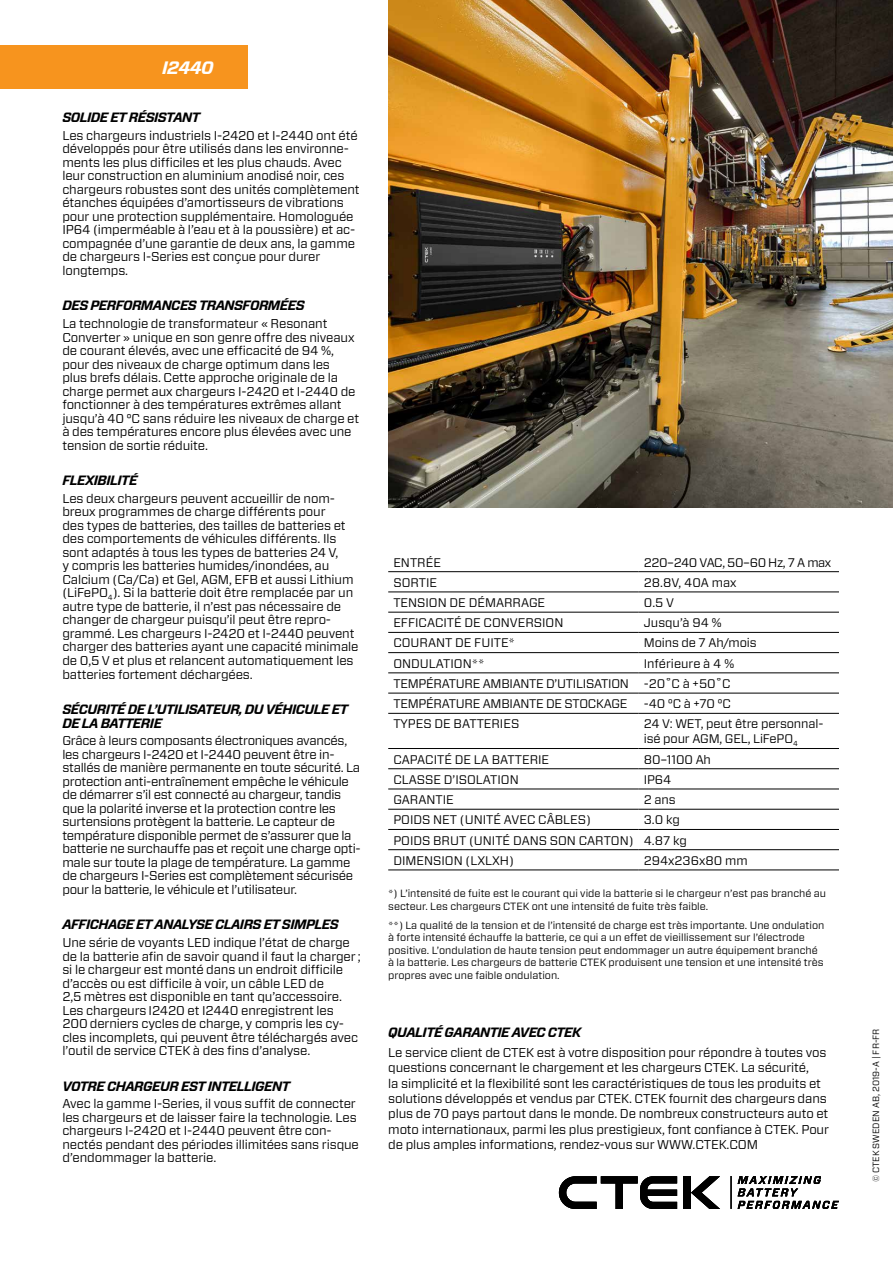
<style>
.page{position:relative;width:893px;height:1263px;background:#fff}
.page>*{position:absolute;margin:0;border:0;box-sizing:border-box;transform-origin:0 0}
.t1{font:italic 700 18px "Forza";letter-spacing:-.04em;color:#fff}
.t2{font:italic 700 13.5px/13.5px "Forza";letter-spacing:-.04em;color:#000}
.t3{font:12.75px/13.5px "Forza";letter-spacing:-.01em;color:#000}
.t4{font:12.45px/20.2px "Forza";color:#000}
.t5{font:12.45px/20.2px "Forza";letter-spacing:-.02em;color:#000}
.t6{font:12.45px "Forza";letter-spacing:-.03em;color:#000}
.t7{font:10.5px/12.6px "Forza";color:#000}
.t8{font:9px "Forza";color:#000}
</style>
<div class="page">
<div style="left:684px;top:1176px;width:7px;height:33px;background:#000"></div>
<svg style="left:691px;top:1176px;width:29px;height:33px"></svg>
<svg style="left:559px;top:1176px;width:118px;height:33px"></svg>
<svg style="left:738px;top:1176px;width:101px;height:33px"></svg>
<hr style="left:731px;top:1176px;width:1px;height:33px;background:#000">
<img style="left:388px;top:0;width:505px;height:507px">
<div style="left:0;top:45px;width:248px;height:44px;background:#f7941e"></div>
<hr style="left:388px;top:571px;width:251px;height:1px;background:#000">
<hr style="left:639px;top:571px;width:200px;height:1px;background:#000">
<hr style="left:388px;top:592px;width:251px;height:1px;background:#000">
<hr style="left:639px;top:592px;width:200px;height:1px;background:#000">
<hr style="left:388px;top:612px;width:251px;height:1px;background:#000">
<hr style="left:639px;top:612px;width:200px;height:1px;background:#000">
<hr style="left:388px;top:632px;width:251px;height:1px;background:#000">
<hr style="left:639px;top:632px;width:200px;height:1px;background:#000">
<hr style="left:388px;top:652px;width:251px;height:1px;background:#000">
<hr style="left:639px;top:652px;width:200px;height:1px;background:#000">
<hr style="left:388px;top:672px;width:251px;height:1px;background:#000">
<hr style="left:639px;top:672px;width:200px;height:1px;background:#000">
<hr style="left:388px;top:693px;width:251px;height:1px;background:#000">
<hr style="left:639px;top:693px;width:200px;height:1px;background:#000">
<hr style="left:388px;top:713px;width:251px;height:1px;background:#000">
<hr style="left:639px;top:713px;width:200px;height:1px;background:#000">
<hr style="left:388px;top:748px;width:251px;height:1px;background:#000">
<hr style="left:639px;top:748px;width:200px;height:1px;background:#000">
<hr style="left:388px;top:768px;width:251px;height:1px;background:#000">
<hr style="left:639px;top:768px;width:200px;height:1px;background:#000">
<hr style="left:388px;top:789px;width:251px;height:1px;background:#000">
<hr style="left:639px;top:789px;width:200px;height:1px;background:#000">
<hr style="left:388px;top:809px;width:251px;height:1px;background:#000">
<hr style="left:639px;top:809px;width:200px;height:1px;background:#000">
<hr style="left:388px;top:829px;width:251px;height:1px;background:#000">
<hr style="left:639px;top:829px;width:200px;height:1px;background:#000">
<hr style="left:388px;top:849px;width:251px;height:1px;background:#000">
<hr style="left:639px;top:849px;width:200px;height:1px;background:#000">
<hr style="left:388px;top:870px;width:251px;height:1px;background:#000">
<hr style="left:639px;top:870px;width:200px;height:1px;background:#000">
<h1 class="t1" style="left:162px;top:56px;width:53px">I2440</h1>
<p class="t2" style="left:62px;top:111px;width:139px">SOLIDE ET RÉSISTANT</p>
<p class="t3" style="left:62px;top:129px;width:299px">Les chargeurs industriels I-2420 et I-2440 ont été développés pour être utilisés dans les environne&shy;ments les plus difficiles et les plus chauds. Avec leur construction en aluminium anodisé noir, ces chargeurs robustes sont des unités complètement étanches équipées d’amortisseurs de vibrations pour une protection supplémentaire. Homologuée IP64 (imperméable à l’eau et à la poussière) et ac&shy;compagnée d’une garantie de deux ans, la gamme de chargeurs I-Series est conçue pour durer longtemps.</p>
<p class="t2" style="left:62px;top:299px;width:244px">DES PERFORMANCES TRANSFORMÉES</p>
<p class="t3" style="left:62px;top:317px;width:298px">La technologie de transformateur « Resonant Converter » unique en son genre offre des niveaux de courant élevés, avec une efficacité de 94 %, pour des niveaux de charge optimum dans les<br>plus brefs délais. Cette approche originale de la charge permet aux chargeurs I-2420 et I-2440 de fonctionner à des températures extrêmes allant jusqu’à 40 °C sans réduire les niveaux de charge et à des températures encore plus élevées avec une tension de sortie réduite.</p>
<p class="t2" style="left:62px;top:474px;width:77px">FLEXIBILITÉ</p>
<p class="t3" style="left:62px;top:492px;width:298px">Les deux chargeurs peuvent accueillir de nom&shy;breux programmes de charge différents pour<br>des types de batteries, des tailles de batteries et des comportements de véhicules différents. Ils sont adaptés à tous les types de batteries 24 V,<br>y compris les batteries humides/inondées, au Calcium (Ca/Ca) et Gel, AGM, EFB et aussi Lithium (LiFePO<sub>4</sub>). Si la batterie doit être remplacée par un autre type de batterie, il n’est pas nécessaire de changer de chargeur puisqu’il peut être repro&shy;grammé. Les chargeurs I-2420 et I-2440 peuvent charger des batteries ayant une capacité minimale de 0,5 V et plus et relancent automatiquement les batteries fortement déchargées.</p>
<p class="t2" style="left:62px;top:703px;width:287px">SÉCURITÉ DE L’UTILISATEUR, DU VÉHICULE ET<br>DE LA BATTERIE</p>
<p class="t3" style="left:62px;top:734px;width:300px">Grâce à leurs composants électroniques avancés, les chargeurs I-2420 et I-2440 peuvent être in&shy;stallés de manière permanente en toute sécurité. La protection anti-entraînement empêche le véhicule de démarrer s’il est connecté au chargeur, tandis que la polarité inverse et la protection contre les surtensions protègent la batterie. Le capteur de température disponible permet de s’assurer que la batterie ne surchauffe pas et reçoit une charge opti&shy;male sur toute la plage de température. La gamme de chargeurs I-Series est complètement sécurisée pour la batterie, le véhicule et l’utilisateur.</p>
<p class="t2" style="left:62px;top:918px;width:278px">AFFICHAGE ET ANALYSE CLAIRS ET SIMPLES</p>
<p class="t3" style="left:62px;top:936px;width:300px">Une série de voyants LED indique l’état de charge de la batterie afin de savoir quand il faut la charger ; si le chargeur est monté dans un endroit difficile d’accès ou est difficile à voir, un câble LED de<br>2,5 mètres est disponible en tant qu’accessoire.<br>Les chargeurs I2420 et I2440 enregistrent les 200 derniers cycles de charge, y compris les cy&shy;cles incomplets, qui peuvent être téléchargés avec l’outil de service CTEK à des fins d’analyse.</p>
<p class="t2" style="left:62px;top:1079px;width:229px">VOTRE CHARGEUR EST INTELLIGENT</p>
<p class="t3" style="left:62px;top:1097px;width:298px">Avec la gamme I-Series, il vous suffit de connecter les chargeurs et de laisser faire la technologie. Les chargeurs I-2420 et I-2440 peuvent être con&shy;nectés pendant des périodes illimitées sans risque d’endommager la batterie.</p>
<p class="t4" style="left:393px;top:552px;width:49px">ENTRÉE</p>
<p class="t6" style="left:644px;top:554px;width:189px">220–240 VAC, 50–60 Hz, 7 A max</p>
<p class="t4" style="left:393px;top:572px;width:45px">SORTIE</p>
<p class="t4" style="left:644px;top:572px;width:94px">28.8V, 40A max</p>
<p class="t4" style="left:393px;top:592px;width:153px">TENSION DE DÉMARRAGE</p>
<p class="t4" style="left:644px;top:592px;width:32px">0.5 V</p>
<p class="t4" style="left:393px;top:613px;width:171px">EFFICACITÉ DE CONVERSION</p>
<p class="t4" style="left:644px;top:613px;width:79px">Jusqu’à 94 %</p>
<p class="t4" style="left:393px;top:633px;width:123px">COURANT DE FUITE*</p>
<p class="t4" style="left:644px;top:633px;width:114px">Moins de 7 Ah/mois</p>
<p class="t4" style="left:393px;top:653px;width:93px">ONDULATION**</p>
<p class="t5" style="left:393px;top:653px;width:343px;text-indent:250px">Inférieure à 4 %<br>TEMPÉRATURE AMBIANTE D’UTILISATION -20˚C à +50˚C<br>TEMPÉRATURE AMBIANTE DE STOCKAGE</p>
<p class="t4" style="left:644px;top:693px;width:89px">-40 °C à +70 °C</p>
<p class="t4" style="left:393px;top:714px;width:127px">TYPES DE BATTERIES</p>
<p class="t4" style="left:644px;top:716px;width:181px;line-height:15px">24 V: WET, peut être personnal&shy;isé pour AGM, GEL, LiFePO<sub>4</sub></p>
<p class="t4" style="left:393px;top:749px;width:157px">CAPACITÉ DE LA BATTERIE</p>
<p class="t4" style="left:644px;top:749px;width:69px">80–1100 Ah</p>
<p class="t4" style="left:393px;top:769px;width:127px">CLASSE D’ISOLATION</p>
<p class="t4" style="left:644px;top:769px;width:29px">IP64</p>
<p class="t4" style="left:393px;top:789px;width:62px">GARANTIE</p>
<p class="t4" style="left:644px;top:789px;width:33px">2 ans</p>
<p class="t4" style="left:393px;top:810px;width:199px">POIDS NET (UNITÉ AVEC CÂBLES)</p>
<p class="t4" style="left:393px;top:810px;width:295px;text-indent:250px">3.0 kg<br>POIDS BRUT (UNITÉ DANS SON CARTON) 4.87 kg<br>DIMENSION (LXLXH)</p>
<p class="t4" style="left:644px;top:850px;width:105px">294x236x80 mm</p>
<p class="t7" style="left:388px;top:887px;width:439px">*) L’intensité de fuite est le courant qui vide la batterie si le chargeur n’est pas branché au secteur. Les chargeurs CTEK ont une intensité de fuite très faible.</p>
<p class="t7" style="left:388px;top:918px;width:438px">**) La qualité de la tension et de l’intensité de charge est très importante. Une ondulation à forte intensité échauffe la batterie, ce qui a un effet de vieillissement sur l’électrode positive. L’ondulation de haute tension peut endommager un autre équipement branché à la batterie. Les chargeurs de batterie CTEK produisent une tension et une intensité très propres avec une faible ondulation.</p>
<p class="t2" style="left:388px;top:1026px;width:195px">QUALITÉ GARANTIE AVEC CTEK</p>
<p class="t3" style="left:388px;top:1045px;width:442px;line-height:15.3px">Le service client de CTEK est à votre disposition pour répondre à toutes vos questions concernant le chargement et les chargeurs CTEK. La sécurité,<br>la simplicité et la flexibilité sont les caractéristiques de tous les produits et solutions développés et vendus par CTEK. CTEK fournit des chargeurs dans plus de 70 pays partout dans le monde. De nombreux constructeurs auto et moto internationaux, parmi les plus prestigieux, font confiance à CTEK. Pour de plus amples informations, rendez-vous sur WWW.CTEK.COM</p>
<p class="t8" style="left:870px;top:1182px;width:155px;rotate:-90deg">© CTEK SWEDEN AB, 2019-A | FR-FR</p>
</div>
